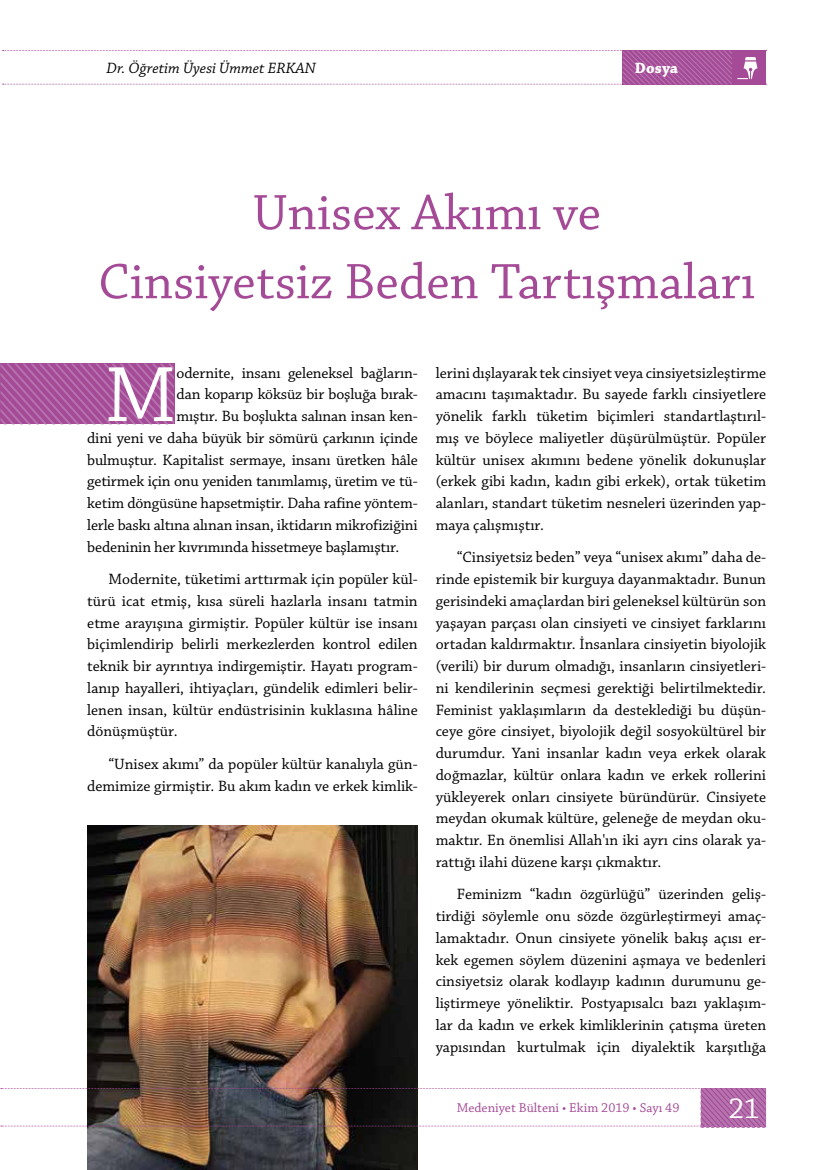
<style>
.page{position:relative;width:830px;height:1170px;background:#fff}
.page>*{position:absolute;margin:0;border:0;box-sizing:border-box;transform-origin:0 0}
.t1{font:82.65px "Chaparral Pro";color:#fff}
.t2{font:52.5px/69px "Chaparral Pro";color:#a44a96;text-align:center}
.t3{font:30px "Chaparral Pro";color:#fff}
.t4{font:15.75px/21.8px "Chaparral Pro";letter-spacing:-.005em;color:#000;text-align:justify}
.t5{font:italic 15.75px "Chaparral Pro";color:#000}
.t6{font:700 15.75px "Chaparral Pro";color:#fff}
.t7{font:13.5px "Chaparral Pro";color:#a44a96}
</style>
<div class="page">
<svg style="left:0;top:363px;width:174px;height:61px;background:#a9569d"></svg>
<img style="left:87px;top:825px;width:330px;height:344px">
<svg style="left:3px;top:50px;width:763px;height:35px"></svg>
<img style="left:0;top:1086px;width:767px;height:42px">
<p class="t5" style="left:106px;top:59px;width:211px">Dr. Öğretim Üyesi Ümmet ERKAN</p>
<p class="t6" style="left:634px;top:58px;width:45px">Dosya</p>
<h2 class="t2" style="left:98px;top:180px;width:657px">Unisex Akımı ve<br>Cinsiyetsiz Beden Tartışmaları</h2>
<h1 class="t1" style="left:105px;top:349px;width:73px">M</h1>
<p class="t4" style="left:176px;top:362px;width:242px">odernite, insanı geleneksel bağların-</p>
<p class="t4" style="left:176px;top:384px;width:242px">dan koparıp köksüz bir boşluğa bırak-</p>
<p class="t4" style="left:176px;top:406px;width:242px">mıştır. Bu boşlukta salınan insan ken-</p>
<p class="t4" style="left:87px;top:427px;width:332px">dini yeni ve daha büyük bir sömürü çarkının içinde</p>
<p class="t4" style="left:87px;top:449px;width:332px">bulmuştur. Kapitalist sermaye, insanı üretken hâle</p>
<p class="t4" style="left:87px;top:471px;width:332px">getirmek için onu yeniden tanımlamış, üretim ve tü-</p>
<p class="t4" style="left:87px;top:493px;width:332px">ketim döngüsüne hapsetmiştir. Daha rafine yöntem-</p>
<p class="t4" style="left:87px;top:514px;width:332px">lerle baskı altına alınan insan, iktidarın mikrofiziğini</p>
<p class="t4" style="left:87px;top:536px;width:313px">bedeninin her kıvrımında hissetmeye başlamıştır.</p>
<p class="t4" style="left:87px;top:568px;width:332px;text-indent:21px">Modernite, tüketimi arttırmak için popüler kül&shy;türü icat etmiş, kısa süreli hazlarla insanı tatmin etme arayışına girmiştir. Popüler kültür ise insanı biçimlendirip belirli merkezlerden kontrol edilen teknik bir ayrıntıya indirgemiştir. Hayatı program&shy;lanıp hayalleri, ihtiyaçları, gündelik edimleri belir&shy;lenen insan, kültür endüstrisinin kuklasına hâline dönüşmüştür.</p>
<p class="t4" style="left:87px;top:753px;width:332px;text-align:right">“Unisex akımı” da popüler kültür kanalıyla gün&shy;demimize girmiştir. Bu akım kadın ve erkek kimlik-</p>
<p class="t4" style="left:435px;top:362px;width:332px">lerini dışlayarak tek cinsiyet veya cinsiyetsizleştirme amacını taşımaktadır. Bu sayede farklı cinsiyetlere yönelik farklı tüketim biçimleri standartlaştırıl&shy;mış ve böylece maliyetler düşürülmüştür. Popüler kültür unisex akımını bedene yönelik dokunuşlar (erkek gibi kadın, kadın gibi erkek), ortak tüketim alanları, standart tüketim nesneleri üzerinden yap&shy;maya çalışmıştır.</p>
<p class="t4" style="left:435px;top:547px;width:332px;text-indent:21px">“Cinsiyetsiz beden” veya “unisex akımı” daha de&shy;rinde epistemik bir kurguya dayanmaktadır. Bunun gerisindeki amaçlardan biri geleneksel kültürün son yaşayan parçası olan cinsiyeti ve cinsiyet farklarını ortadan kaldırmaktır. İnsanlara cinsiyetin biyolojik (verili) bir durum olmadığı, insanların cinsiyetleri&shy;ni kendilerinin seçmesi gerektiği belirtilmektedir.<br>Feminist yaklaşımların da desteklediği bu düşün&shy;ceye göre cinsiyet, biyolojik değil sosyokültürel bir durumdur. Yani insanlar kadın veya erkek olarak doğmazlar, kültür onlara kadın ve erkek rollerini yükleyerek onları cinsiyete büründürür. Cinsiyete meydan okumak kültüre, geleneğe de meydan oku&shy;maktır. En önemlisi Allah'ın iki ayrı cins olarak ya&shy;rattığı ilahi düzene karşı çıkmaktır.</p>
<p class="t4" style="left:435px;top:884px;width:332px;text-indent:21px">Feminizm “kadın özgürlüğü” üzerinden geliş&shy;tirdiği söylemle onu sözde özgürleştirmeyi amaç&shy;lamaktadır. Onun cinsiyete yönelik bakış açısı er&shy;kek egemen söylem düzenini aşmaya ve bedenleri cinsiyetsiz olarak kodlayıp kadının durumunu ge&shy;liştirmeye yöneliktir. Postyapısalcı bazı yaklaşım&shy;lar da kadın ve erkek kimliklerinin çatışma üreten yapısından kurtulmak için diyalektik karşıtlığa</p>
<p class="t7" style="left:456px;top:1100px;width:224px">Medeniyet Bülteni • Ekim 2019 • Sayı 49</p>
<h3 class="t3" style="left:728px;top:1091px;width:33px">21</h3>
</div>
